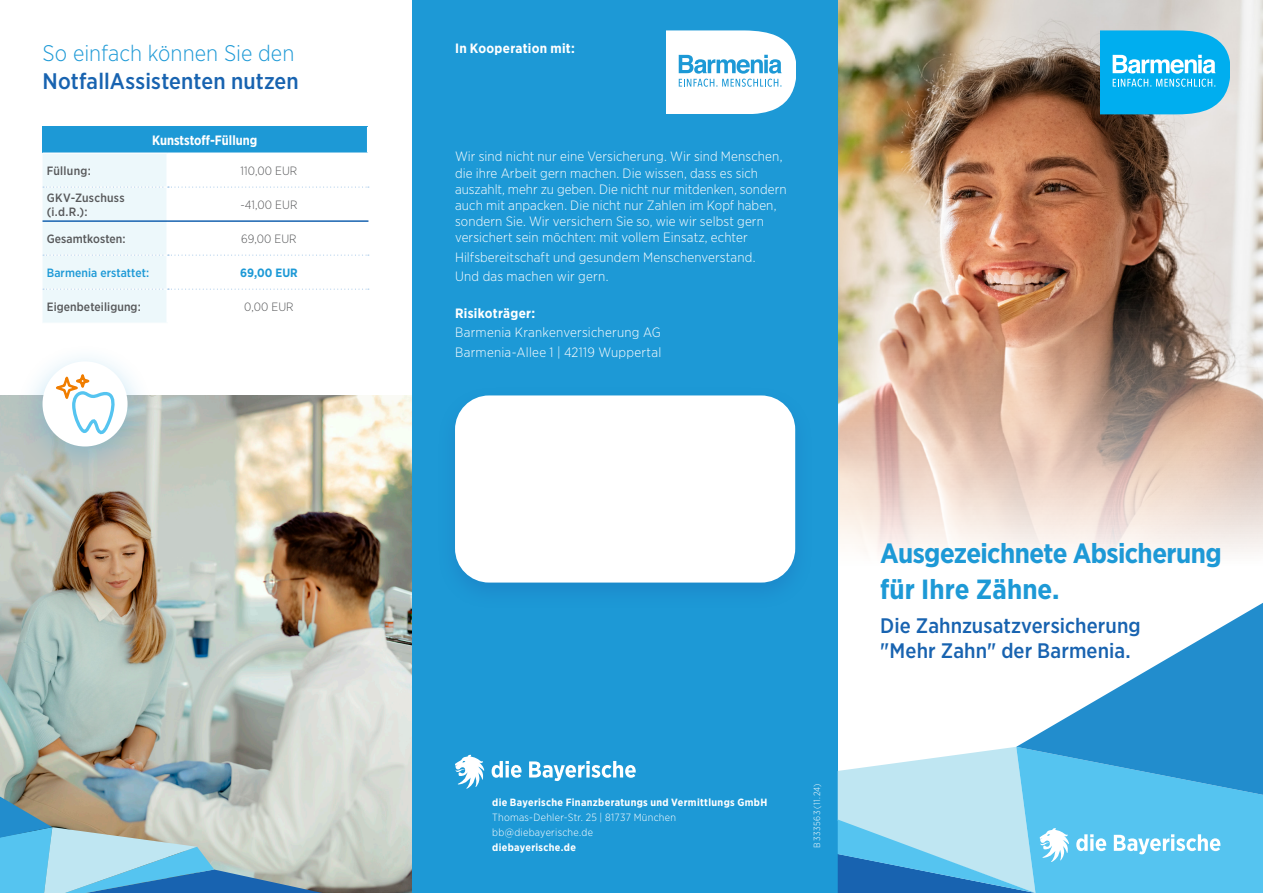
<style>
.page{position:relative;width:1263px;height:893px;background:#fff}
.page>*{position:absolute;margin:0;border:0;box-sizing:border-box;transform-origin:0 0}
.t1{font:700 27.75px "Gotham Narrow";letter-spacing:-.02em;color:#1d99d6}
.t2{font:700 27.75px "Gotham Narrow";letter-spacing:.005em;color:#1d99d6}
.t3{font:500 22.5px/28.5px "Gotham Narrow";letter-spacing:.005em;color:#1863b0}
.t4{font:500 21px "Gotham Narrow";letter-spacing:.005em;color:#1863b0}
.t5{font:300 13.5px/16.2px "Gotham Narrow";letter-spacing:.01em;color:#fff}
.t6{font:700 13.5px "Gotham Narrow";color:#fff;scale:.95 1}
.t7{font:700 13.5px "Gotham Narrow";letter-spacing:.02em;color:#fff}
.t8{font:500 12px/14.4px "Gotham Narrow";letter-spacing:.01em;color:#57585a}
.t9{font:300 12px "Gotham Narrow";letter-spacing:.01em;color:#57585a}
.t10{font:500 12px "Gotham Narrow";letter-spacing:.01em;color:#1d99d6}
.t11{font:700 12px "Gotham Narrow";letter-spacing:.01em;color:#1d99d6}
.copy{font:300 10.5px/15px "Gotham Narrow";letter-spacing:.03em;color:#fff}
.copy-2{font:700 10.5px "Gotham Narrow";letter-spacing:.03em;color:#fff}
.t12{font:300 9px "Gotham Narrow";letter-spacing:.035em;color:#fff}
.s1{font-weight:300;color:#1d99d6}
.s2{font-weight:700}
</style>
<div class="page">
<img style="left:838px;top:0;width:425px;height:554px">
<img style="left:0;top:395px;width:412px;height:498px">
<div style="left:412px;top:0;width:426px;height:893px;background:#1d99d6"></div>
<div style="left:455px;top:395px;width:340px;height:188px;background:#fff;border-radius:34px"></div>
<svg style="left:492px;top:761px;width:29px;height:17px"></svg>
<svg style="left:529px;top:761px;width:107px;height:20px"></svg>
<svg style="left:455px;top:755px;width:30px;height:34px"></svg>
<svg style="left:1016px;top:603px;width:247px;height:144px"></svg>
<svg style="left:838px;top:747px;width:425px;height:146px;background:#75c6ea"></svg>
<svg style="left:0;top:796px;width:322px;height:97px;background:#99bdc9"></svg>
<div style="left:15px;top:342px;width:140px;height:141px;background:#1d99d6;opacity:.32"></div>
<div style="left:43px;top:361px;width:85px;height:85px;background:#fff;border-radius:50%"></div>
<div style="left:43px;top:127px;width:325px;height:26px;background:#1d99d6"></div>
<hr style="left:367px;top:127px;width:3px;height:26px;background:#fff">
<svg style="left:43px;top:154px;width:326px;height:169px"></svg>
<hr style="left:43px;top:220px;width:125px;height:2px;background:#1863b0">
<hr style="left:168px;top:220px;width:200px;height:2px;background:#1863b0">
<svg style="left:1100px;top:30px;width:129px;height:84px;background:#29b9ef"></svg>
<svg style="left:666px;top:30px;width:129px;height:83px;background:#d8edf8"></svg>
<svg style="left:49px;top:367px;width:70px;height:74px"></svg>
<p class="t3" style="left:43px;top:38px;width:258px"><span class="s1">So einfach können Sie den<br></span>NotfallAssistenten nutzen</p>
<p class="t6" style="left:152px;top:132px;width:112px">Kunststoff-Füllung</p>
<p class="t8" style="left:47px;top:163px;width:46px">Füllung:</p>
<p class="t9" style="left:241px;top:163px;width:58px">110,00 EUR</p>
<p class="t8" style="left:47px;top:190px;width:79px">GKV-Zuschuss (i.d.R.):</p>
<p class="t9" style="left:240px;top:197px;width:59px">-41,00 EUR</p>
<p class="t8" style="left:47px;top:231px;width:80px">Gesamtkosten:</p>
<p class="t9" style="left:241px;top:231px;width:57px">69,00 EUR</p>
<p class="t10" style="left:47px;top:265px;width:104px">Barmenia erstattet:</p>
<p class="t11" style="left:240px;top:265px;width:59px">69,00 EUR</p>
<p class="t8" style="left:47px;top:299px;width:96px">Eigenbeteiligung:</p>
<p class="t9" style="left:244px;top:299px;width:51px">0,00 EUR</p>
<p class="t7" style="left:455px;top:40px;width:121px">In Kooperation mit:</p>
<p class="t5" style="left:455px;top:148px;width:333px">Wir sind nicht nur eine Versicherung. Wir sind Menschen, die ihre Arbeit gern machen. Die wissen, dass es sich auszahlt, mehr zu geben. Die nicht nur mitdenken, sondern auch mit anpacken. Die nicht nur Zahlen im Kopf haben, sondern Sie. Wir versichern Sie so, wie wir selbst gern</p>
<p class="t5" style="left:455px;top:229px;width:294px">versichert sein möchten: mit vollem Einsatz, echter</p>
<p class="t5" style="left:455px;top:247px;width:302px;line-height:19.5px">Hilfsbereitschaft und gesundem Menschenverstand.<br>Und das machen wir gern.</p>
<p class="t5" style="left:455px;top:303px;width:208px;line-height:19.5px"><span class="s2">Risikoträger:<br></span>Barmenia Krankenversicherung AG<br>Barmenia-Allee 1 | 42119 Wuppertal</p>
<p class="copy-2" style="left:492px;top:796px;width:277px">die Bayerische Finanzberatungs und Vermittlungs GmbH</p>
<p class="copy" style="left:492px;top:810px;width:185px">Thomas-Dehler-Str. 25 | 81737 München bb@diebayerische.de <span class="s2">diebayerische.de</span></p>
<p class="t12" style="left:811px;top:848px;width:66px;rotate:-90deg">B 333563 (11.24)</p>
<p class="t1" style="left:880px;top:536px;width:343px">Ausgezeichnete Absicherung</p>
<p class="t2" style="left:880px;top:572px;width:181px">für Ihre Zähne.</p>
<p class="t4" style="left:880px;top:612px;width:262px">Die Zahnzusatzversicherung</p>
<p class="t4" style="left:880px;top:637px;width:252px">"Mehr Zahn" der Barmenia.</p>
</div>
